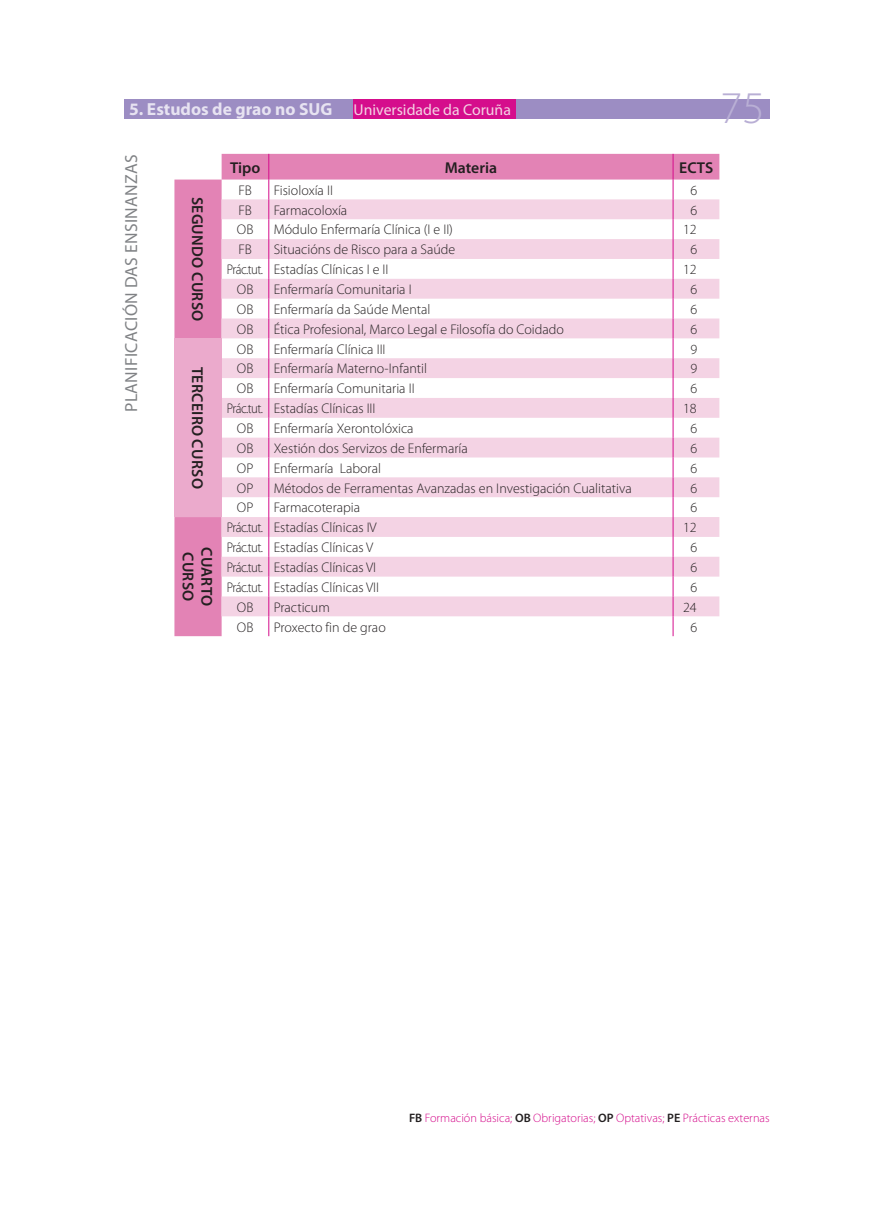
<style>
.page{position:relative;width:874px;height:1221px;background:#fff}
.page>*{position:absolute;margin:0;border:0;box-sizing:border-box;transform-origin:0 0}
.t1{font:300 45.5px "Myriad Pro";color:#b9afd5}
.t2{font:700 17.5px "Myriad Pro";color:#e7e3f1}
.t3{font:17.5px "Myriad Pro";color:#808285}
.t4{font:600 15.75px/18.9px "Myriad Pro";color:#231f20;text-align:center}
.t5{font:300 14px "Myriad Pro";color:#231f20}
.t6{font:300 14px "Myriad Pro";color:#231f20;scale:.91 1}
.t7{font:300 12.25px "Myriad Pro";color:#d50d8c}
.s1{font-weight:400;font-size:15.75px;color:#f4d3e4}
.s2{font-weight:600;color:#231f20}
</style>
<div class="page">
<div style="left:124px;top:99px;width:645px;height:20px;background:#9c8dc3"></div>
<div style="left:353px;top:99px;width:162px;height:20px;background:#d50d8c"></div>
<svg style="left:174px;top:154px;width:545px;height:482px;fill:#e383b5"></svg>
<svg style="left:221px;top:199px;width:498px;height:417px;fill:#f4d4e4"></svg>
<div style="left:174px;top:338px;width:47px;height:179px;background:#ebaacc"></div>
<svg style="left:672px;top:154px;width:1px;height:482px"></svg>
<svg style="left:268px;top:154px;width:1px;height:482px"></svg>
<p class="t2" style="left:129px;top:97px;width:383px">5. Estudos de grao no SUG <span class="s1">Universidade da Coruña</span></p>
<p class="t1" style="left:720px;top:81px;width:46px">75</p>
<p class="t3" style="left:120px;top:412px;width:257px;rotate:-90deg">planificación das ensinanzas</p>
<p class="t4" style="left:230px;top:157px;width:32px">Tipo</p>
<p class="t4" style="left:444px;top:157px;width:54px">Materia</p>
<p class="t4" style="left:679px;top:157px;width:36px">ECTS</p>
<p class="t5" style="left:238px;top:182px;width:15px">FB</p>
<p class="t5" style="left:273px;top:182px;width:61px">Fisioloxía II</p>
<p class="t5" style="left:690px;top:182px;width:8px">6</p>
<p class="t5" style="left:238px;top:201px;width:15px">FB</p>
<p class="t5" style="left:273px;top:201px;width:75px">Farmacoloxía</p>
<p class="t5" style="left:690px;top:201px;width:8px">6</p>
<p class="t5" style="left:237px;top:221px;width:18px">OB</p>
<p class="t5" style="left:273px;top:221px;width:181px">Módulo Enfermaría Clínica (I e II)</p>
<p class="t5" style="left:682px;top:221px;width:15px">12</p>
<p class="t5" style="left:238px;top:241px;width:15px">FB</p>
<p class="t5" style="left:273px;top:241px;width:183px">Situacións de Risco para a Saúde</p>
<p class="t5" style="left:690px;top:241px;width:8px">6</p>
<p class="t6" style="left:227px;top:261px;width:179px">Prác.tut. Estadías Clínicas I e II</p>
<p class="t5" style="left:682px;top:261px;width:15px">12</p>
<p class="t5" style="left:237px;top:281px;width:18px">OB</p>
<p class="t5" style="left:273px;top:281px;width:139px">Enfermaría Comunitaria I</p>
<p class="t5" style="left:690px;top:281px;width:8px">6</p>
<p class="t5" style="left:237px;top:301px;width:18px">OB</p>
<p class="t5" style="left:273px;top:301px;width:158px">Enfermaría da Saúde Mental</p>
<p class="t5" style="left:690px;top:301px;width:8px">6</p>
<p class="t5" style="left:237px;top:320px;width:18px">OB</p>
<p class="t5" style="left:273px;top:320px;width:291px">Ética Profesional, Marco Legal e Filosofía do Coidado</p>
<p class="t5" style="left:690px;top:320px;width:8px">6</p>
<p class="t4" style="left:207px;top:197px;width:125px;rotate:90deg">segundo curso</p>
<p class="t5" style="left:237px;top:340px;width:18px">OB</p>
<p class="t5" style="left:273px;top:340px;width:113px">Enfermaría Clínica III</p>
<p class="t5" style="left:690px;top:340px;width:8px">9</p>
<p class="t5" style="left:237px;top:360px;width:18px">OB</p>
<p class="t5" style="left:273px;top:360px;width:155px">Enfermaría Materno-Infantil</p>
<p class="t5" style="left:690px;top:360px;width:8px">9</p>
<p class="t5" style="left:237px;top:380px;width:18px">OB</p>
<p class="t5" style="left:273px;top:380px;width:142px">Enfermaría Comunitaria II</p>
<p class="t5" style="left:690px;top:380px;width:8px">6</p>
<p class="t6" style="left:227px;top:400px;width:165px">Prác.tut. Estadías Clínicas III</p>
<p class="t5" style="left:682px;top:400px;width:15px">18</p>
<p class="t5" style="left:237px;top:420px;width:18px">OB</p>
<p class="t5" style="left:273px;top:420px;width:141px">Enfermaría Xerontolóxica</p>
<p class="t5" style="left:690px;top:420px;width:8px">6</p>
<p class="t5" style="left:237px;top:439px;width:18px">OB</p>
<p class="t5" style="left:273px;top:439px;width:195px">Xestión dos Servizos de Enfermaría</p>
<p class="t5" style="left:690px;top:439px;width:8px">6</p>
<p class="t5" style="left:237px;top:459px;width:18px">OP</p>
<p class="t5" style="left:273px;top:459px;width:109px">Enfermaría Laboral</p>
<p class="t5" style="left:690px;top:459px;width:8px">6</p>
<p class="t5" style="left:237px;top:479px;width:18px">OP</p>
<p class="t5" style="left:273px;top:479px;width:359px">Métodos de Ferramentas Avanzadas en Investigación Cualitativa</p>
<p class="t5" style="left:690px;top:479px;width:8px">6</p>
<p class="t5" style="left:237px;top:499px;width:18px">OP</p>
<p class="t5" style="left:273px;top:499px;width:88px">Farmacoterapia</p>
<p class="t5" style="left:690px;top:499px;width:8px">6</p>
<p class="t4" style="left:207px;top:367px;width:122px;rotate:90deg">terceiro curso</p>
<p class="t4" style="left:217px;top:547px;width:58px;rotate:90deg">cuarto curso</p>
<p class="t6" style="left:227px;top:519px;width:166px">Prác.tut. Estadías Clínicas IV</p>
<p class="t5" style="left:682px;top:519px;width:15px">12</p>
<p class="t6" style="left:227px;top:539px;width:162px">Prác.tut. Estadías Clínicas V</p>
<p class="t5" style="left:690px;top:539px;width:8px">6</p>
<p class="t6" style="left:227px;top:559px;width:166px">Prác.tut. Estadías Clínicas VI</p>
<p class="t5" style="left:690px;top:559px;width:8px">6</p>
<p class="t6" style="left:227px;top:578px;width:169px">Prác.tut. Estadías Clínicas VII</p>
<p class="t5" style="left:690px;top:578px;width:8px">6</p>
<p class="t5" style="left:237px;top:598px;width:18px">OB</p>
<p class="t5" style="left:273px;top:598px;width:58px">Practicum</p>
<p class="t5" style="left:682px;top:598px;width:15px">24</p>
<p class="t5" style="left:237px;top:618px;width:18px">OB</p>
<p class="t5" style="left:273px;top:618px;width:113px">Proxecto fin de grao</p>
<p class="t5" style="left:690px;top:618px;width:8px">6</p>
<p class="t7" style="left:409px;top:1110px;width:362px"><span class="s2">FB</span> Formación básica; <span class="s2">OB</span> Obrigatorias; <span class="s2">OP</span> Optativas; <span class="s2">PE</span> Prácticas externas</p>
</div>
